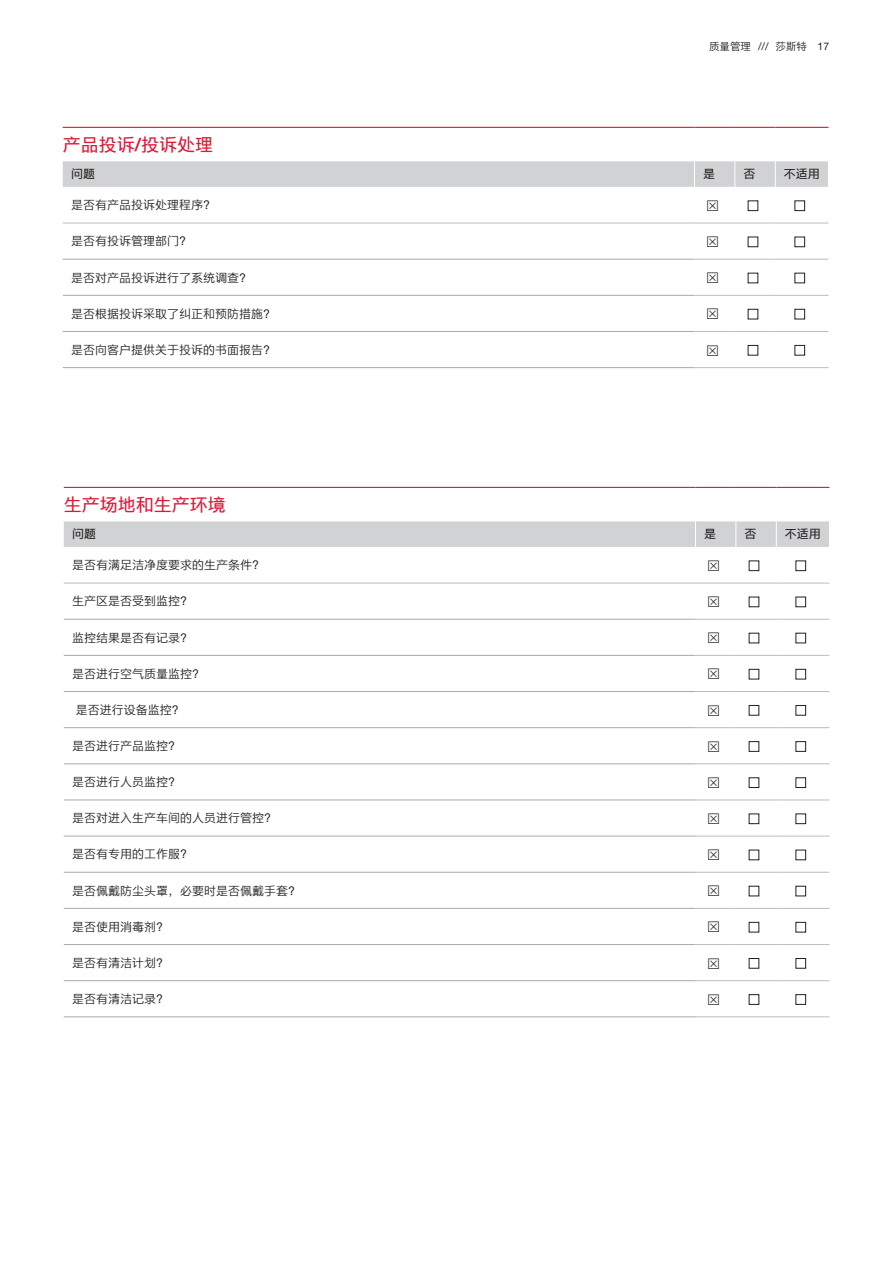
<style>
.page{position:relative;width:893px;height:1263px;background:#fff}
.page>*{position:absolute;margin:0;border:0;box-sizing:border-box;transform-origin:0 0}
.t1{font:18px "M Ying Hei PRC W5";color:#e21736}
.t2{font:12px "M Ying Hei PRC W4";color:#231f20}
.t3{font:12px "M Ying Hei PRC W5";color:#231f20}
.t4{font:10.5px "M Ying Hei PRC W4";color:#231f20}
</style>
<div class="page">
<svg style="left:63px;top:222px;width:765px;height:73px"></svg>
<div style="left:63px;top:161px;width:765px;height:26px;background:#d1d2d4"></div>
<hr style="left:63px;top:223px;width:631px;height:1px;background:#bcbdc0">
<hr style="left:694px;top:223px;width:41px;height:1px;background:#bcbdc0">
<hr style="left:735px;top:223px;width:40px;height:1px;background:#bcbdc0">
<hr style="left:694px;top:259px;width:41px;height:1px;background:#bcbdc0">
<hr style="left:735px;top:259px;width:40px;height:1px;background:#bcbdc0">
<hr style="left:694px;top:295px;width:41px;height:1px;background:#bcbdc0">
<hr style="left:735px;top:295px;width:40px;height:1px;background:#bcbdc0">
<hr style="left:694px;top:331px;width:41px;height:1px;background:#bcbdc0">
<hr style="left:735px;top:331px;width:40px;height:1px;background:#bcbdc0">
<hr style="left:694px;top:367px;width:41px;height:1px;background:#bcbdc0">
<hr style="left:735px;top:367px;width:40px;height:1px;background:#bcbdc0">
<hr style="left:775px;top:223px;width:53px;height:1px;background:#bcbdc0">
<hr style="left:775px;top:259px;width:53px;height:1px;background:#bcbdc0">
<hr style="left:775px;top:295px;width:53px;height:1px;background:#bcbdc0">
<hr style="left:775px;top:331px;width:53px;height:1px;background:#bcbdc0">
<hr style="left:775px;top:367px;width:53px;height:1px;background:#bcbdc0">
<hr style="left:63px;top:259px;width:631px;height:1px;background:#a8a9ad">
<hr style="left:63px;top:295px;width:631px;height:1px;background:#a8a9ad">
<hr style="left:63px;top:331px;width:631px;height:1px;background:#a8a9ad">
<hr style="left:63px;top:367px;width:631px;height:1px;background:#a8a9ad">
<hr style="left:63px;top:127px;width:631px;height:1px;background:#e21736">
<hr style="left:694px;top:127px;width:41px;height:1px;background:#e21736">
<hr style="left:735px;top:127px;width:40px;height:1px;background:#e21736">
<hr style="left:775px;top:127px;width:53px;height:1px;background:#e21736">
<svg style="left:64px;top:582px;width:765px;height:400px"></svg>
<div style="left:64px;top:521px;width:765px;height:26px;background:#d1d2d4"></div>
<hr style="left:64px;top:583px;width:631px;height:1px;background:#bcbdc0">
<hr style="left:695px;top:583px;width:41px;height:1px;background:#bcbdc0">
<hr style="left:736px;top:583px;width:40px;height:1px;background:#bcbdc0">
<hr style="left:695px;top:619px;width:41px;height:1px;background:#bcbdc0">
<hr style="left:736px;top:619px;width:40px;height:1px;background:#bcbdc0">
<hr style="left:695px;top:655px;width:41px;height:1px;background:#bcbdc0">
<hr style="left:736px;top:655px;width:40px;height:1px;background:#bcbdc0">
<hr style="left:695px;top:691px;width:41px;height:1px;background:#bcbdc0">
<hr style="left:736px;top:691px;width:40px;height:1px;background:#bcbdc0">
<hr style="left:695px;top:727px;width:41px;height:1px;background:#bcbdc0">
<hr style="left:736px;top:727px;width:40px;height:1px;background:#bcbdc0">
<hr style="left:695px;top:763px;width:41px;height:1px;background:#bcbdc0">
<hr style="left:736px;top:763px;width:40px;height:1px;background:#bcbdc0">
<hr style="left:695px;top:800px;width:41px;height:1px;background:#bcbdc0">
<hr style="left:736px;top:800px;width:40px;height:1px;background:#bcbdc0">
<hr style="left:695px;top:836px;width:41px;height:1px;background:#bcbdc0">
<hr style="left:736px;top:836px;width:40px;height:1px;background:#bcbdc0">
<hr style="left:695px;top:872px;width:41px;height:1px;background:#bcbdc0">
<hr style="left:736px;top:872px;width:40px;height:1px;background:#bcbdc0">
<hr style="left:695px;top:908px;width:41px;height:1px;background:#bcbdc0">
<hr style="left:736px;top:908px;width:40px;height:1px;background:#bcbdc0">
<hr style="left:695px;top:944px;width:41px;height:1px;background:#bcbdc0">
<hr style="left:736px;top:944px;width:40px;height:1px;background:#bcbdc0">
<hr style="left:695px;top:980px;width:41px;height:1px;background:#bcbdc0">
<hr style="left:736px;top:980px;width:40px;height:1px;background:#bcbdc0">
<hr style="left:695px;top:1016px;width:41px;height:1px;background:#bcbdc0">
<hr style="left:736px;top:1016px;width:40px;height:1px;background:#bcbdc0">
<hr style="left:776px;top:583px;width:53px;height:1px;background:#bcbdc0">
<hr style="left:776px;top:619px;width:53px;height:1px;background:#bcbdc0">
<hr style="left:776px;top:655px;width:53px;height:1px;background:#bcbdc0">
<hr style="left:776px;top:691px;width:53px;height:1px;background:#bcbdc0">
<hr style="left:776px;top:727px;width:53px;height:1px;background:#bcbdc0">
<hr style="left:776px;top:763px;width:53px;height:1px;background:#bcbdc0">
<hr style="left:776px;top:800px;width:53px;height:1px;background:#bcbdc0">
<hr style="left:776px;top:836px;width:53px;height:1px;background:#bcbdc0">
<hr style="left:776px;top:872px;width:53px;height:1px;background:#bcbdc0">
<hr style="left:776px;top:908px;width:53px;height:1px;background:#bcbdc0">
<hr style="left:776px;top:944px;width:53px;height:1px;background:#bcbdc0">
<hr style="left:776px;top:980px;width:53px;height:1px;background:#bcbdc0">
<hr style="left:776px;top:1016px;width:53px;height:1px;background:#bcbdc0">
<hr style="left:64px;top:619px;width:631px;height:1px;background:#a8a9ad">
<hr style="left:64px;top:655px;width:631px;height:1px;background:#a8a9ad">
<hr style="left:64px;top:691px;width:631px;height:1px;background:#a8a9ad">
<hr style="left:64px;top:727px;width:631px;height:1px;background:#a8a9ad">
<hr style="left:64px;top:763px;width:631px;height:1px;background:#a8a9ad">
<hr style="left:64px;top:800px;width:631px;height:1px;background:#a8a9ad">
<hr style="left:64px;top:836px;width:631px;height:1px;background:#a8a9ad">
<hr style="left:64px;top:872px;width:631px;height:1px;background:#a8a9ad">
<hr style="left:64px;top:908px;width:631px;height:1px;background:#a8a9ad">
<hr style="left:64px;top:944px;width:631px;height:1px;background:#a8a9ad">
<hr style="left:64px;top:980px;width:631px;height:1px;background:#a8a9ad">
<hr style="left:64px;top:1016px;width:631px;height:1px;background:#a8a9ad">
<hr style="left:64px;top:487px;width:631px;height:1px;background:#e21736">
<hr style="left:695px;top:487px;width:41px;height:1px;background:#e21736">
<hr style="left:736px;top:487px;width:40px;height:1px;background:#e21736">
<hr style="left:776px;top:487px;width:53px;height:1px;background:#e21736">
<svg style="left:707px;top:236px;width:11px;height:11px"></svg>
<svg style="left:748px;top:237px;width:10px;height:10px"></svg>
<svg style="left:795px;top:237px;width:10px;height:10px"></svg>
<svg style="left:707px;top:273px;width:11px;height:10px"></svg>
<svg style="left:748px;top:273px;width:10px;height:10px"></svg>
<svg style="left:795px;top:273px;width:10px;height:10px"></svg>
<svg style="left:708px;top:596px;width:11px;height:11px"></svg>
<svg style="left:749px;top:597px;width:10px;height:10px"></svg>
<svg style="left:796px;top:597px;width:10px;height:10px"></svg>
<svg style="left:708px;top:633px;width:11px;height:10px"></svg>
<svg style="left:749px;top:633px;width:10px;height:10px"></svg>
<svg style="left:796px;top:633px;width:10px;height:10px"></svg>
<svg style="left:708px;top:669px;width:11px;height:10px"></svg>
<svg style="left:749px;top:669px;width:10px;height:10px"></svg>
<svg style="left:796px;top:669px;width:10px;height:10px"></svg>
<svg style="left:708px;top:705px;width:11px;height:11px"></svg>
<svg style="left:749px;top:705px;width:10px;height:10px"></svg>
<svg style="left:796px;top:705px;width:10px;height:10px"></svg>
<svg style="left:708px;top:741px;width:11px;height:11px"></svg>
<svg style="left:749px;top:741px;width:10px;height:10px"></svg>
<svg style="left:796px;top:741px;width:10px;height:10px"></svg>
<svg style="left:708px;top:777px;width:11px;height:11px"></svg>
<svg style="left:749px;top:778px;width:10px;height:9px"></svg>
<svg style="left:796px;top:778px;width:10px;height:9px"></svg>
<svg style="left:708px;top:813px;width:11px;height:11px"></svg>
<svg style="left:749px;top:814px;width:10px;height:10px"></svg>
<svg style="left:796px;top:814px;width:10px;height:10px"></svg>
<svg style="left:708px;top:849px;width:11px;height:11px"></svg>
<svg style="left:749px;top:850px;width:10px;height:10px"></svg>
<svg style="left:796px;top:850px;width:10px;height:10px"></svg>
<svg style="left:708px;top:885px;width:11px;height:11px"></svg>
<svg style="left:749px;top:886px;width:10px;height:10px"></svg>
<svg style="left:796px;top:886px;width:10px;height:10px"></svg>
<svg style="left:708px;top:922px;width:11px;height:10px"></svg>
<svg style="left:749px;top:922px;width:10px;height:10px"></svg>
<svg style="left:796px;top:922px;width:10px;height:10px"></svg>
<svg style="left:708px;top:958px;width:11px;height:11px"></svg>
<svg style="left:749px;top:958px;width:10px;height:10px"></svg>
<svg style="left:796px;top:958px;width:10px;height:10px"></svg>
<p class="t4" style="left:709px;top:40px;width:122px">质量管理 /// 莎斯特 17</p>
<h1 class="t1" style="left:63px;top:134px;width:152px">产品投诉/投诉处理</h1>
<p class="t3" style="left:71px;top:167px;width:25px">问题</p>
<p class="t3" style="left:703px;top:167px;width:13px">是</p>
<p class="t3" style="left:743px;top:167px;width:13px">否</p>
<p class="t3" style="left:784px;top:167px;width:37px">不适用</p>
<p class="t2" style="left:71px;top:198px;width:145px">是否有产品投诉处理程序？</p>
<p class="t2" style="left:71px;top:234px;width:121px">是否有投诉管理部门？</p>
<p class="t2" style="left:71px;top:270px;width:181px">是否对产品投诉进行了系统调查？</p>
<p class="t2" style="left:71px;top:306px;width:205px">是否根据投诉采取了纠正和预防措施？</p>
<p class="t2" style="left:71px;top:342px;width:205px">是否向客户提供关于投诉的书面报告？</p>
<h1 class="t1" style="left:64px;top:494px;width:163px">生产场地和生产环境</h1>
<p class="t3" style="left:72px;top:527px;width:25px">问题</p>
<p class="t3" style="left:704px;top:527px;width:13px">是</p>
<p class="t3" style="left:744px;top:527px;width:13px">否</p>
<p class="t3" style="left:785px;top:527px;width:37px">不适用</p>
<p class="t2" style="left:72px;top:558px;width:193px">是否有满足洁净度要求的生产条件？</p>
<p class="t2" style="left:72px;top:594px;width:121px">生产区是否受到监控？</p>
<p class="t2" style="left:72px;top:630px;width:121px">监控结果是否有记录？</p>
<p class="t2" style="left:72px;top:666px;width:133px">是否进行空气质量监控？</p>
<p class="t2" style="left:76px;top:702px;width:109px">是否进行设备监控？</p>
<p class="t2" style="left:72px;top:738px;width:109px">是否进行产品监控？</p>
<p class="t2" style="left:72px;top:774px;width:109px">是否进行人员监控？</p>
<p class="t2" style="left:72px;top:811px;width:205px">是否对进入生产车间的人员进行管控？</p>
<p class="t2" style="left:72px;top:847px;width:121px">是否有专用的工作服？</p>
<p class="t2" style="left:72px;top:883px;width:229px">是否佩戴防尘头罩，必要时是否佩戴手套？</p>
<p class="t2" style="left:72px;top:919px;width:97px">是否使用消毒剂？</p>
<p class="t2" style="left:72px;top:955px;width:97px">是否有清洁计划？</p>
<p class="t2" style="left:72px;top:991px;width:97px">是否有清洁记录？</p>
</div>
